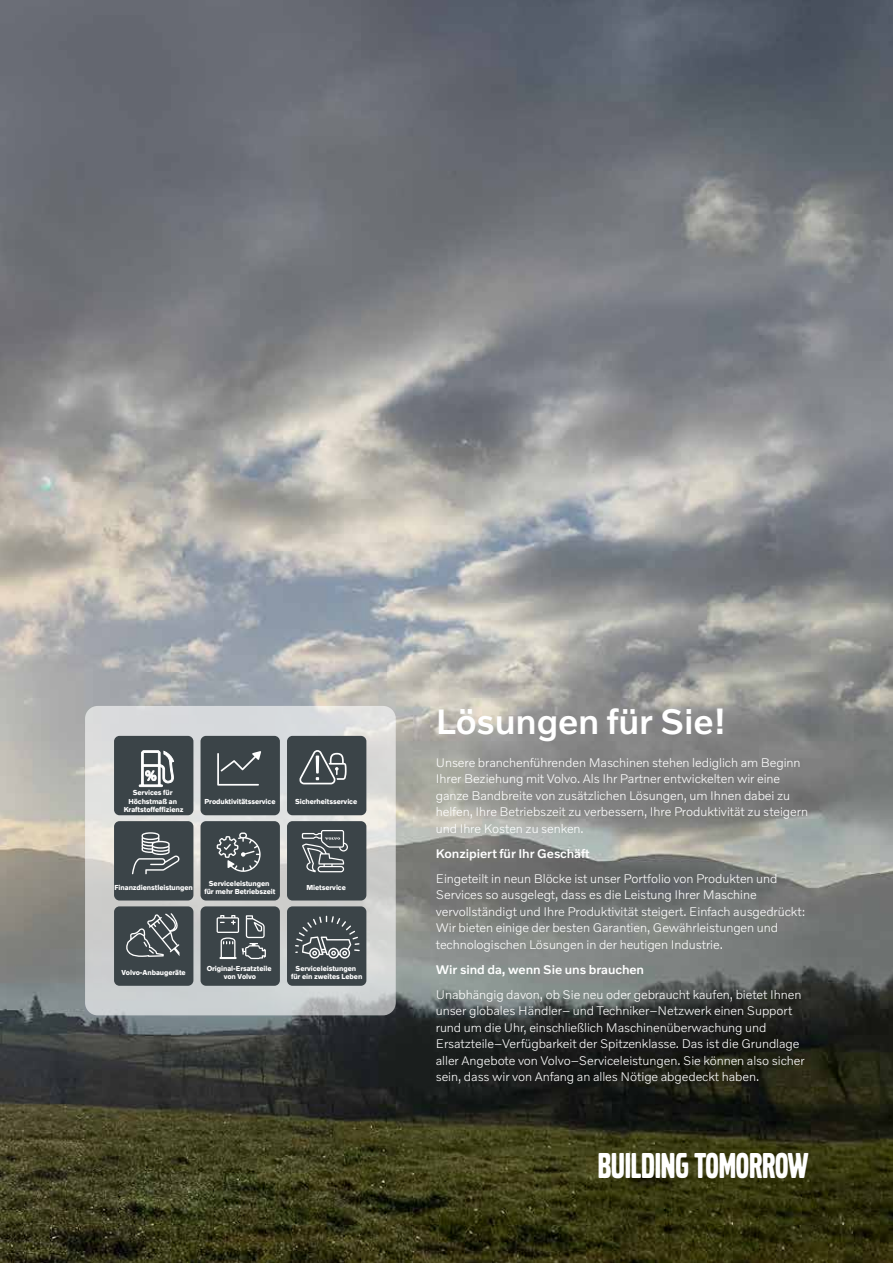
<style>
.page{position:relative;width:893px;height:1263px;background:#fff}
.page>*{position:absolute;margin:0;border:0;box-sizing:border-box;transform-origin:0 0}
.t1{font:37.5px "Volvo Broad Pro";letter-spacing:-.005em;color:#fff}
.t2{font:500 36px "Volvo Novum";letter-spacing:-.005em;color:#fff}
.t3{font:300 12.75px/16.5px "Volvo Novum";letter-spacing:-.005em;color:#fff}
.t4{font:500 12.75px "Volvo Novum";letter-spacing:-.005em;color:#fff}
.t5{font:700 7.35px/8.2px "Volvo Novum";letter-spacing:-.01em;color:#fff;text-align:center;scale:.95 1}
</style>
<div class="page">
<img style="left:0;top:0;width:893px;height:1263px">
<svg style="left:85px;top:706px;width:311px;height:309px;background:#d3d4d4"></svg>
<div style="left:287px;top:906px;width:79px;height:80px;background:#3b4448;border-radius:5px"></div>
<svg style="left:295px;top:916px;width:65px;height:42px"></svg>
<div style="left:201px;top:906px;width:79px;height:80px;background:#3b4448;border-radius:5px"></div>
<svg style="left:217px;top:915px;width:49px;height:44px"></svg>
<div style="left:114px;top:906px;width:79px;height:80px;background:#3b4448;border-radius:5px"></div>
<svg style="left:126px;top:913px;width:54px;height:44px"></svg>
<div style="left:287px;top:821px;width:79px;height:79px;background:#3b4448;border-radius:5px"></div>
<svg style="left:302px;top:830px;width:46px;height:42px"></svg>
<div style="left:201px;top:821px;width:79px;height:79px;background:#3b4448;border-radius:5px"></div>
<svg style="left:217px;top:832px;width:44px;height:40px"></svg>
<div style="left:114px;top:821px;width:79px;height:79px;background:#3b4448;border-radius:5px"></div>
<svg style="left:132px;top:832px;width:48px;height:42px"></svg>
<div style="left:287px;top:736px;width:79px;height:79px;background:#3b4448;border-radius:5px"></div>
<svg style="left:299px;top:750px;width:48px;height:34px"></svg>
<hr style="left:316px;top:755px;width:3px;height:18px;background:#fff">
<div style="left:201px;top:736px;width:79px;height:79px;background:#3b4448;border-radius:5px"></div>
<svg style="left:217px;top:751px;width:44px;height:35px"></svg>
<div style="left:114px;top:736px;width:79px;height:79px;background:#3b4448;border-radius:5px"></div>
<svg style="left:138px;top:750px;width:36px;height:37px"></svg>
<p class="t5" style="left:124px;top:788px;width:64px">Services für<br>Höchstmaß an<br>Kraftstoffeffizienz</p>
<p class="t5" style="left:204px;top:797px;width:76px">Produktivitätsservice</p>
<p class="t5" style="left:295px;top:797px;width:67px">Sicherheitsservice</p>
<p class="t5" style="left:114px;top:883px;width:84px">Finanzdienstleistungen</p>
<p class="t5" style="left:204px;top:879px;width:76px">Serviceleistungen für mehr Betriebszeit</p>
<p class="t5" style="left:306px;top:883px;width:43px">Mietservice</p>
<p class="t5" style="left:121px;top:968px;width:69px">Volvo-Anbaugeräte</p>
<p class="t5" style="left:207px;top:964px;width:70px">Original-Ersatzteile von Volvo</p>
<p class="t5" style="left:291px;top:964px;width:76px">Serviceleistungen für ein zweites Leben</p>
<h2 class="t2" style="left:436px;top:699px;width:292px">Lösungen für Sie!</h2>
<p class="t3" style="left:436px;top:753px;width:374px">Unsere branchenführenden Maschinen stehen lediglich am Beginn Ihrer Beziehung mit Volvo. Als Ihr Partner entwickelten wir eine ganze Bandbreite von zusätzlichen Lösungen, um Ihnen dabei zu helfen, Ihre Betriebszeit zu verbessern, Ihre Produktivität zu steigern und Ihre Kosten zu senken.</p>
<p class="t4" style="left:436px;top:845px;width:155px">Konzipiert für Ihr Geschäft</p>
<p class="t3" style="left:436px;top:869px;width:371px">Eingeteilt in neun Blöcke ist unser Portfolio von Produkten und Services so ausgelegt, dass es die Leistung Ihrer Maschine vervollständigt und Ihre Produktivität steigert. Einfach ausgedrückt:<br>Wir bieten einige der besten Garantien, Gewährleistungen und technologischen Lösungen in der heutigen Industrie.</p>
<p class="t4" style="left:436px;top:961px;width:210px">Wir sind da, wenn Sie uns brauchen</p>
<p class="t3" style="left:436px;top:985px;width:370px">Unabhängig davon, ob Sie neu oder gebraucht kaufen, bietet Ihnen unser globales Händler– und Techniker–Netzwerk einen Support rund um die Uhr, einschließlich Maschinenüberwachung und Ersatzteile–Verfügbarkeit der Spitzenklasse. Das ist die Grundlage aller Angebote von Volvo–Serviceleistungen. Sie können also sicher sein, dass wir von Anfang an alles Nötige abgedeckt haben.</p>
<h1 class="t1" style="left:598px;top:1148px;width:212px">BUILDING TOMORROW</h1>
</div>
